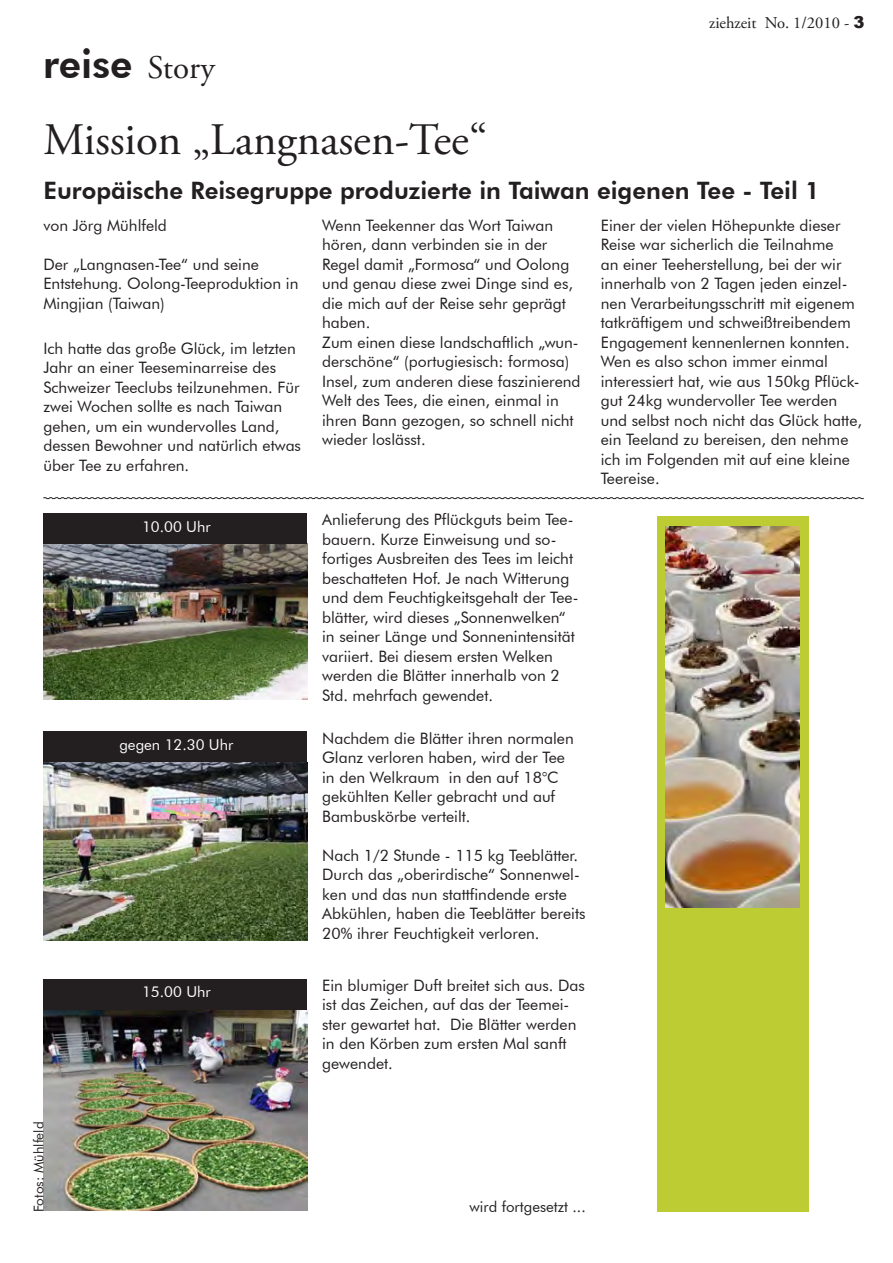
<style>
.page{position:relative;width:893px;height:1263px;background:#fff}
.page>*{position:absolute;margin:0;border:0;box-sizing:border-box;transform-origin:0 0}
.headline{font:45px "Adobe Garamond Pro";color:#231f20}
.t1{font:800 39px "Futura BT";color:#231f20}
.subtitle{font:800 24px "Futura BT";color:#231f20}
.t2{font:16.5px "Adobe Garamond Pro";color:#231f20}
.Fließtext{font:15.75px/19.5px "Futura BT";color:#231f20}
.t3{font:15px "Futura BT";color:#fff}
.t4{font:15px "Futura BT";color:#231f20}
.Fließtext-2{font:13.5px "Futura BT";color:#231f20}
.s1{font-family:"Adobe Garamond Pro";font-weight:400;font-size:33px}
.s2{font-family:"Arial";font-weight:900}
</style>
<div class="page">
<img style="left:43px;top:544px;width:264px;height:155px">
<img style="left:43px;top:762px;width:264px;height:178px">
<img style="left:44px;top:1009px;width:263px;height:202px">
<div style="left:43px;top:513px;width:264px;height:31px;background:#231f20"></div>
<div style="left:43px;top:732px;width:264px;height:30px;background:#231f20"></div>
<div style="left:44px;top:979px;width:263px;height:30px;background:#231f20"></div>
<div style="left:657px;top:517px;width:151px;height:695px;background:#bccc32"></div>
<img style="left:665px;top:527px;width:134px;height:380px">
<svg style="left:43px;top:497px;width:821px;height:2px;background:#898787"></svg>
<p class="t1" style="left:43px;top:40px;width:174px">reise <span class="s1">Story</span></p>
<p class="t2" style="left:709px;top:13px;width:157px">ziehzeit No. 1/2010 - <span class="s2">3</span></p>
<p class="headline" style="left:43px;top:112px;width:445px">Mission „Langnasen-Tee“</p>
<p class="subtitle" style="left:43px;top:176px;width:778px">Europäische Reisegruppe produzierte in Taiwan eigenen Tee - Teil 1</p>
<p class="Fließtext" style="left:43px;top:215px;width:125px">von Jörg Mühlfeld</p>
<p class="Fließtext" style="left:43px;top:254px;width:257px">Der „Langnasen-Tee“ und seine<br>Entstehung. Oolong-Teeproduktion in<br>Mingjian (Taiwan)</p>
<p class="Fließtext" style="left:43px;top:338px;width:259px">Ich hatte das große Glück, im letzten Jahr an einer Teeseminarreise des Schweizer Teeclubs teilzunehmen. Für zwei Wochen sollte es nach Taiwan gehen, um ein wundervolles Land, dessen Bewohner und natürlich etwas über Tee zu erfahren.</p>
<p class="t3" style="left:142px;top:517px;width:70px">10.00 Uhr</p>
<p class="t3" style="left:119px;top:736px;width:116px">gegen 12.30 Uhr</p>
<p class="Fließtext" style="left:322px;top:215px;width:260px">Wenn Teekenner das Wort Taiwan hören, dann verbinden sie in der<br>Regel damit „Formosa“ und Oolong und genau diese zwei Dinge sind es, die mich auf der Reise sehr geprägt haben.<br>Zum einen diese landschaftlich „wun&shy;derschöne“ (portugiesisch: formosa)<br>Insel, zum anderen diese faszinierend<br>Welt des Tees, die einen, einmal in ihren Bann gezogen, so schnell nicht wieder loslässt.</p>
<p class="Fließtext" style="left:601px;top:215px;width:255px">Einer der vielen Höhepunkte dieser Reise war sicherlich die Teilnahme an einer Teeherstellung, bei der wir innerhalb von 2 Tagen jeden einzel&shy;nen Verarbeitungsschritt mit eigenem tatkräftigem und schweißtreibendem Engagement kennenlernen konnten.</p>
<p class="Fließtext" style="left:601px;top:352px;width:263px">Wen es also schon immer einmal interessiert hat, wie aus 150kg Pflück&shy;gut 24kg wundervoller Tee werden und selbst noch nicht das Glück hatte, ein Teeland zu bereisen, den nehme ich im Folgenden mit auf eine kleine<br>Teereise.</p>
<p class="Fließtext" style="left:322px;top:510px;width:258px">Anlieferung des Pflückguts beim Tee&shy;bauern. Kurze Einweisung und so&shy;fortiges Ausbreiten des Tees im leicht beschatteten Hof. Je nach Witterung und dem Feuchtigkeitsgehalt der Tee&shy;blätter, wird dieses „Sonnenwelken“ in seiner Länge und Sonnenintensität variiert. Bei diesem ersten Welken werden die Blätter innerhalb von 2<br>Std. mehrfach gewendet.</p>
<p class="Fließtext" style="left:322px;top:728px;width:253px">Nachdem die Blätter ihren normalen<br>Glanz verloren haben, wird der Tee in den Welkraum in den auf 18°C gekühlten Keller gebracht und auf<br>Bambuskörbe verteilt.</p>
<p class="Fließtext" style="left:322px;top:845px;width:258px">Nach 1/2 Stunde - 115 kg Teeblätter.</p>
<p class="Fließtext" style="left:322px;top:865px;width:265px">Durch das „oberirdische“ Sonnenwel&shy;ken und das nun stattfindende erste Abkühlen, haben die Teeblätter bereits 20% ihrer Feuchtigkeit verloren.</p>
<p class="Fließtext-2" style="left:30px;top:1212px;width:92px;rotate:-90deg">Fotos: Mühlfeld</p>
<p class="t3" style="left:142px;top:983px;width:70px">15.00 Uhr</p>
<p class="Fließtext" style="left:322px;top:975px;width:264px">Ein blumiger Duft breitet sich aus. Das ist das Zeichen, auf das der Teemei&shy;ster gewartet hat. Die Blätter werden in den Körben zum ersten Mal sanft gewendet.</p>
<p class="t4" style="left:469px;top:1197px;width:118px">wird fortgesetzt ...</p>
</div>
